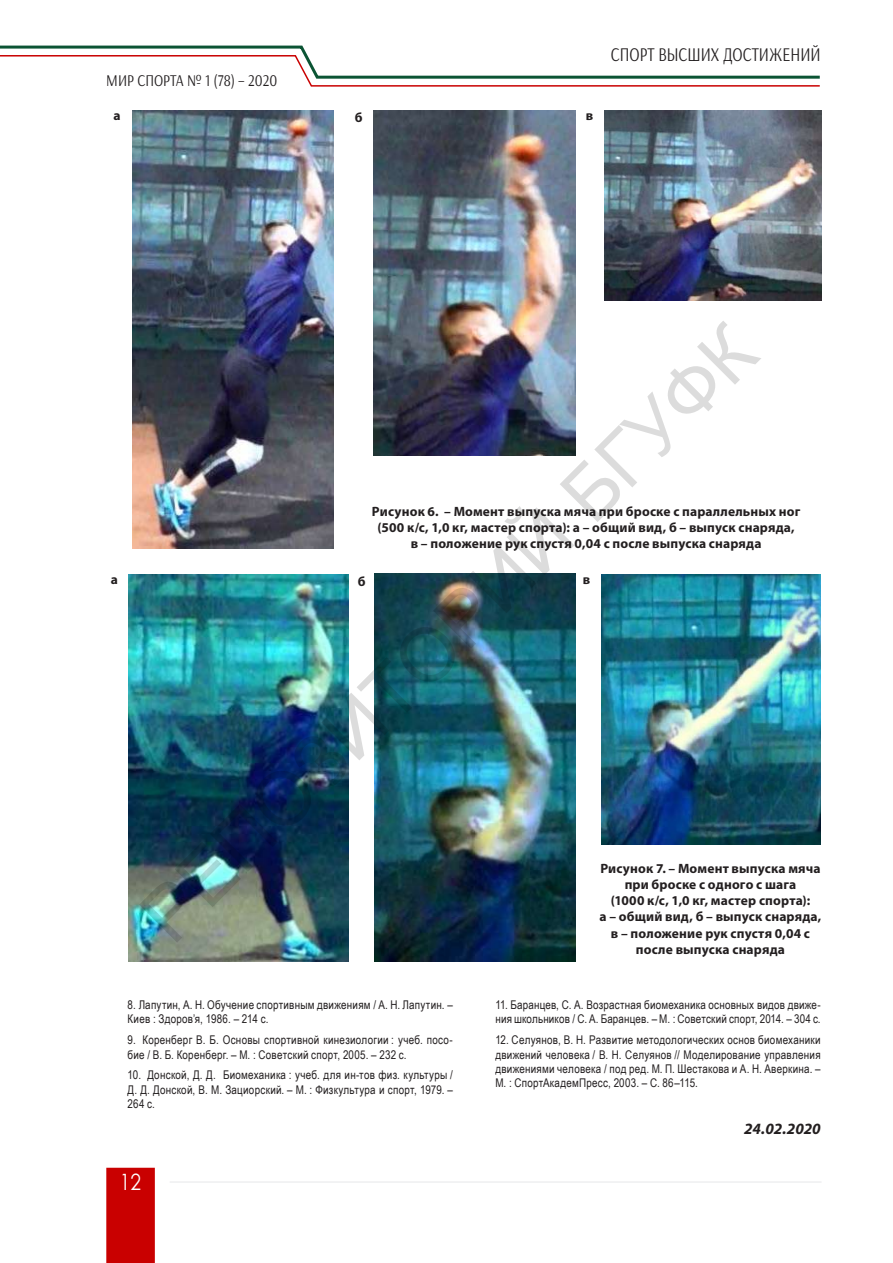
<style>
.page{position:relative;width:893px;height:1263px;background:#fff}
.page>*{position:absolute;margin:0;border:0;box-sizing:border-box;transform-origin:0 0}
.t1{font:75px "Arial";color:rgb(0 0 0/.14)}
.t2{font:22.5px "Century Gothic";color:#fff;scale:.85 1}
.t3{font:19.5px "Arsenal";color:#231f20;scale:.8 1}
.t4{font:16.5px "Arsenal";color:#231f20;scale:.85 1}
.t5{font:italic 700 15.75px "Myriad Pro";letter-spacing:-.015em;color:#231f20}
.t6{font:700 13.5px/16.2px "Myriad Pro";letter-spacing:.01em;color:#231f20;text-align:center}
.t7{font:12px/14.4px "Arial Narrow";letter-spacing:.02em;color:#231f20}
</style>
<div class="page">
<div style="left:106px;top:1168px;width:49px;height:95px;background:#c90000"></div>
<svg style="left:0;top:45px;width:820px;height:42px"></svg>
<hr style="left:170px;top:1182px;width:651px;height:1px;background:#e6e7e9">
<img style="left:132px;top:110px;width:201px;height:438px">
<img style="left:374px;top:110px;width:201px;height:346px">
<img style="left:604px;top:110px;width:217px;height:191px">
<img style="left:129px;top:574px;width:219px;height:387px">
<img style="left:374px;top:574px;width:202px;height:388px">
<img style="left:601px;top:574px;width:220px;height:270px">
<h3 class="t4" style="left:106px;top:71px;width:203px">МИР СПОРТА № 1 (78) – 2020</h3>
<p class="t6" style="left:114px;top:107px;width:9px">а</p>
<p class="t6" style="left:355px;top:109px;width:9px">б</p>
<p class="t6" style="left:586px;top:107px;width:9px">в</p>
<h3 class="t3" style="left:611px;top:43px;width:264px">СПОРТ ВЫСШИХ ДОСТИЖЕНИЙ</h3>
<h1 class="t1" style="left:118px;top:891px;width:834px;rotate:-45deg">РЕПОЗИТОРИЙ БГУФК</h1>
<p class="t6" style="left:372px;top:503px;width:430px">Рисунок 6. – Момент выпуска мяча при броске с параллельных ног (500 к/с, 1,0 кг, мастер спорта): а – общий вид, б – выпуск снаряда,<br>в – положение рук спустя 0,04 с после выпуска снаряда</p>
<p class="t6" style="left:111px;top:571px;width:9px">а</p>
<p class="t6" style="left:358px;top:572px;width:9px">б</p>
<p class="t6" style="left:583px;top:571px;width:9px">в</p>
<p class="t6" style="left:599px;top:860px;width:223px">Рисунок 7. – Момент выпуска мяча при броске с одного с шага<br>(1000 к/с, 1,0 кг, мастер спорта):<br>а – общий вид, б – выпуск снаряда, в – положение рук спустя 0,04 с после выпуска снаряда</p>
<p class="t7" style="left:128px;top:997px;width:327px">8. Лапутин, А. Н. Обучение спортивным движениям / А. Н. Лапутин. –<br>Киев : Здоров’я, 1986. – 214 с.</p>
<p class="t7" style="left:128px;top:1032px;width:327px">9. Коренберг В. Б. Основы спортивной кинезиологии : учеб. посо&shy;бие / В. Б. Коренберг. – М. : Советский спорт, 2005. – 232 с.</p>
<p class="t7" style="left:128px;top:1067px;width:327px;text-align:justify">10. Донской, Д. Д. Биомеханика : учеб. для ин-тов физ. культуры / Д. Д. Донской, В. М. Зациорский. – М. : Физкультура и спорт, 1979. – 264 с.</p>
<h2 class="t2" style="left:120px;top:1166px;width:26px">12</h2>
<p class="t7" style="left:495px;top:997px;width:327px">11. Баранцев, С. А. Возрастная биомеханика основных видов движе&shy;ния школьников / С. А. Баранцев. – М. : Советский спорт, 2014. – 304 с.</p>
<p class="t7" style="left:495px;top:1032px;width:327px;text-align:justify">12. Селуянов, В. Н. Развитие методологических основ биомеханики движений человека / В. Н. Селуянов // Моделирование управления движениями человека / под ред. М. П. Шестакова и А. Н. Аверкина. – М. : СпортАкадемПресс, 2003. – С. 86–115.</p>
<h3 class="t5" style="left:744px;top:1118px;width:78px">24.02.2020</h3>
</div>
